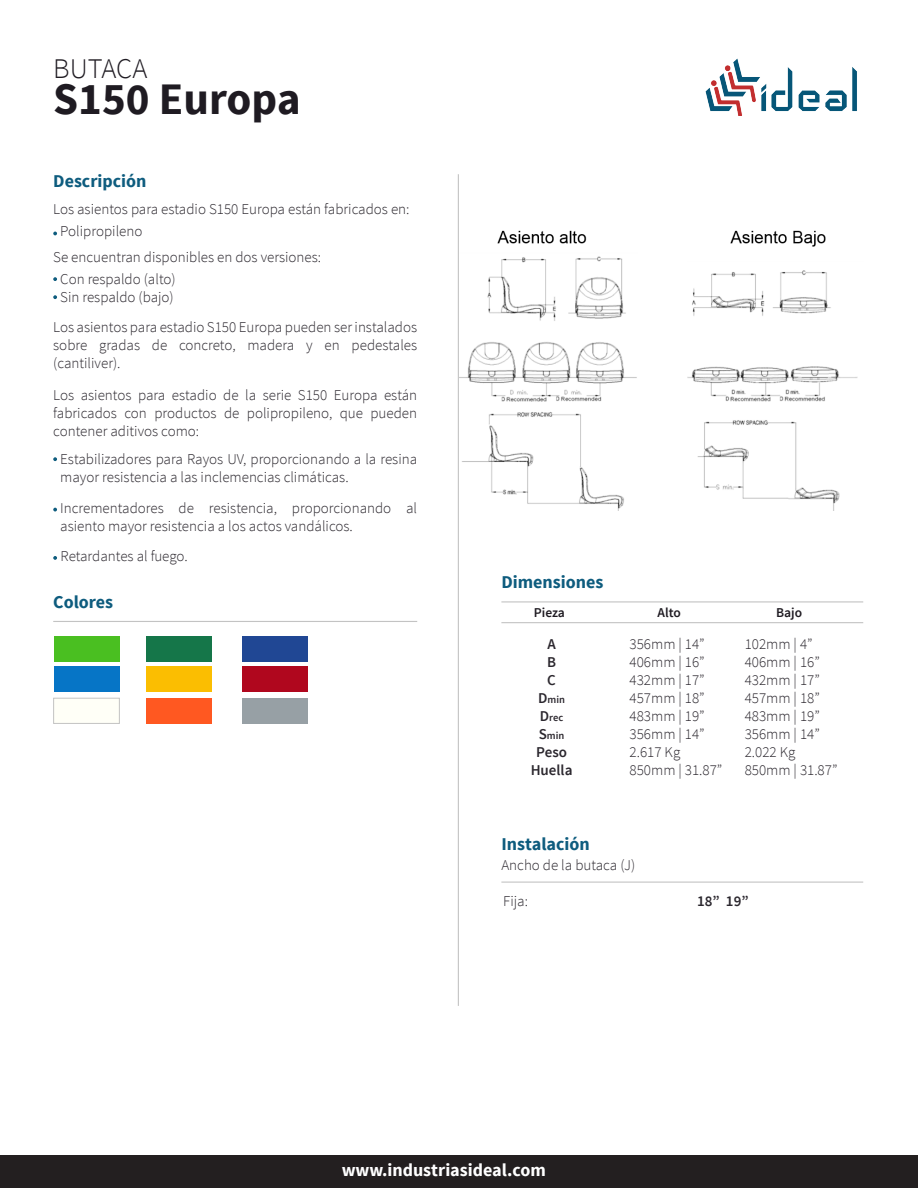
<style>
.page{position:relative;width:918px;height:1188px;background:#fff}
.page>*{position:absolute;margin:0;border:0;box-sizing:border-box;transform-origin:0 0}
.t1{font:700 45px "Source Sans Pro";color:#1f1b22}
.t2{font:300 28.5px "Source Sans Pro";color:#1f1b22}
.t3{font:700 18px "Source Sans Pro";color:#0e5c7e}
.t4{font:700 18px "Source Sans Pro";color:#fff}
.t5{font:300 15px/18px "Source Sans Pro";color:#2b272e;text-align:justify}
.t6{font:600 15px "Source Sans Pro";color:#2b272e}
.t7{font:600 13.5px "Source Sans Pro";color:#1f1b22}
.t8{font:600 10.5px "Source Sans Pro";color:#2b272e}
.s1{font-size:15px}
</style>
<div class="page">
<div style="left:0;top:1155px;width:917px;height:33px;background:#231f20"></div>
<img style="left:705px;top:58px;width:152px;height:57px">
<hr style="left:458px;top:174px;width:1px;height:832px;background:#c3c3c3">
<svg style="left:53px;top:232px;width:4px;height:3px"></svg>
<svg style="left:53px;top:277px;width:4px;height:4px"></svg>
<svg style="left:53px;top:295px;width:4px;height:4px"></svg>
<svg style="left:53px;top:457px;width:4px;height:4px"></svg>
<svg style="left:53px;top:508px;width:4px;height:3px"></svg>
<svg style="left:53px;top:556px;width:4px;height:4px"></svg>
<hr style="left:53px;top:621px;width:364px;height:1px;background:#c3c3c3">
<hr style="left:501px;top:601px;width:362px;height:1px;background:#c3c3c3">
<hr style="left:501px;top:622px;width:362px;height:1px;background:#c3c3c3">
<hr style="left:501px;top:882px;width:362px;height:1px;background:#c3c3c3">
<div style="left:54px;top:636px;width:65px;height:26px;background:#4abf21"></div>
<div style="left:146px;top:636px;width:66px;height:26px;background:#157649"></div>
<div style="left:242px;top:636px;width:66px;height:26px;background:#204794"></div>
<div style="left:53px;top:698px;width:67px;height:26px;background:#fffff7;border:1px solid #c3c3c3"></div>
<div style="left:146px;top:698px;width:66px;height:25px;background:#ff5821"></div>
<div style="left:242px;top:698px;width:66px;height:25px;background:#97a0a5"></div>
<div style="left:54px;top:667px;width:65px;height:25px;background:#0675c6"></div>
<div style="left:146px;top:667px;width:66px;height:25px;background:#fbbe01"></div>
<div style="left:242px;top:667px;width:66px;height:25px;background:#b0071e"></div>
<img style="left:460px;top:230px;width:398px;height:281px">
<p class="t2" style="left:53px;top:52px;width:96px">BUTACA</p>
<p class="t1" style="left:53px;top:71px;width:249px">S150 Europa</p>
<p class="t3" style="left:53px;top:170px;width:95px">Descripción</p>
<p class="t5" style="left:53px;top:200px;width:358px">Los asientos para estadio S150 Europa están fabricados en:</p>
<p class="t5" style="left:60px;top:223px;width:84px">Polipropileno</p>
<p class="t5" style="left:60px;top:270px;width:117px">Con respaldo (alto)</p>
<p class="t5" style="left:60px;top:288px;width:115px">Sin respaldo (bajo)</p>
<p class="t5" style="left:53px;top:248px;width:269px">Se encuentran disponibles en dos versiones:</p>
<p class="t5" style="left:53px;top:318px;width:365px">Los asientos para estadio S150 Europa pueden ser instalados sobre gradas de concreto, madera y en pedestales (cantiliver).</p>
<p class="t5" style="left:53px;top:386px;width:365px">Los asientos para estadio de la serie S150 Europa están fabricados con productos de polipropileno, que pueden contener aditivos como:</p>
<p class="t5" style="left:60px;top:450px;width:358px">Estabilizadores para Rayos UV, proporcionando a la resina mayor resistencia a las inclemencias climáticas.</p>
<p class="t5" style="left:60px;top:499px;width:358px">Incrementadores de resistencia, proporcionando al asiento mayor resistencia a los actos vandálicos.</p>
<p class="t5" style="left:60px;top:547px;width:129px">Retardantes al fuego.</p>
<p class="t3" style="left:53px;top:590px;width:61px">Colores</p>
<p class="t3" style="left:501px;top:570px;width:103px">Dimensiones</p>
<p class="t7" style="left:534px;top:604px;width:33px">Pieza</p>
<p class="t6" style="left:547px;top:634px;width:10px">A</p>
<p class="t6" style="left:547px;top:652px;width:10px">B</p>
<p class="t6" style="left:547px;top:670px;width:10px">C</p>
<p class="t8" style="left:538px;top:693px;width:28px"><span class="s1">D</span>min</p>
<p class="t8" style="left:540px;top:711px;width:25px"><span class="s1">D</span>rec</p>
<p class="t8" style="left:539px;top:729px;width:27px"><span class="s1">S</span>min</p>
<p class="t6" style="left:536px;top:742px;width:32px">Peso</p>
<p class="t6" style="left:531px;top:760px;width:43px">Huella</p>
<p class="t3" style="left:501px;top:832px;width:90px">Instalación</p>
<p class="t7" style="left:658px;top:604px;width:25px">Alto</p>
<p class="t7" style="left:776px;top:604px;width:28px">Bajo</p>
<p class="t5" style="left:630px;top:635px;width:77px">356mm | 14”</p>
<p class="t5" style="left:630px;top:653px;width:77px">406mm | 16”</p>
<p class="t5" style="left:630px;top:671px;width:77px">432mm | 17”</p>
<p class="t5" style="left:630px;top:689px;width:77px">457mm | 18”</p>
<p class="t5" style="left:630px;top:707px;width:77px">483mm | 19”</p>
<p class="t5" style="left:630px;top:725px;width:77px">356mm | 14”</p>
<p class="t5" style="left:630px;top:743px;width:52px">2.617 Kg</p>
<p class="t5" style="left:630px;top:761px;width:94px">850mm | 31.87”</p>
<p class="t5" style="left:745px;top:635px;width:69px">102mm | 4”</p>
<p class="t5" style="left:745px;top:653px;width:77px">406mm | 16”</p>
<p class="t5" style="left:745px;top:671px;width:77px">432mm | 17”</p>
<p class="t5" style="left:745px;top:689px;width:77px">457mm | 18”</p>
<p class="t5" style="left:745px;top:707px;width:77px">483mm | 19”</p>
<p class="t5" style="left:745px;top:725px;width:77px">356mm | 14”</p>
<p class="t5" style="left:745px;top:743px;width:52px">2.022 Kg</p>
<p class="t5" style="left:745px;top:761px;width:94px">850mm | 31.87”</p>
<p class="t5" style="left:501px;top:856px;width:135px">Ancho de la butaca (J)</p>
<p class="t5" style="left:503px;top:893px;width:26px">Fija:</p>
<p class="t6" style="left:697px;top:892px;width:53px">18” 19”</p>
<p class="t4" style="left:342px;top:1159px;width:206px">www.industriasideal.com</p>
</div>
